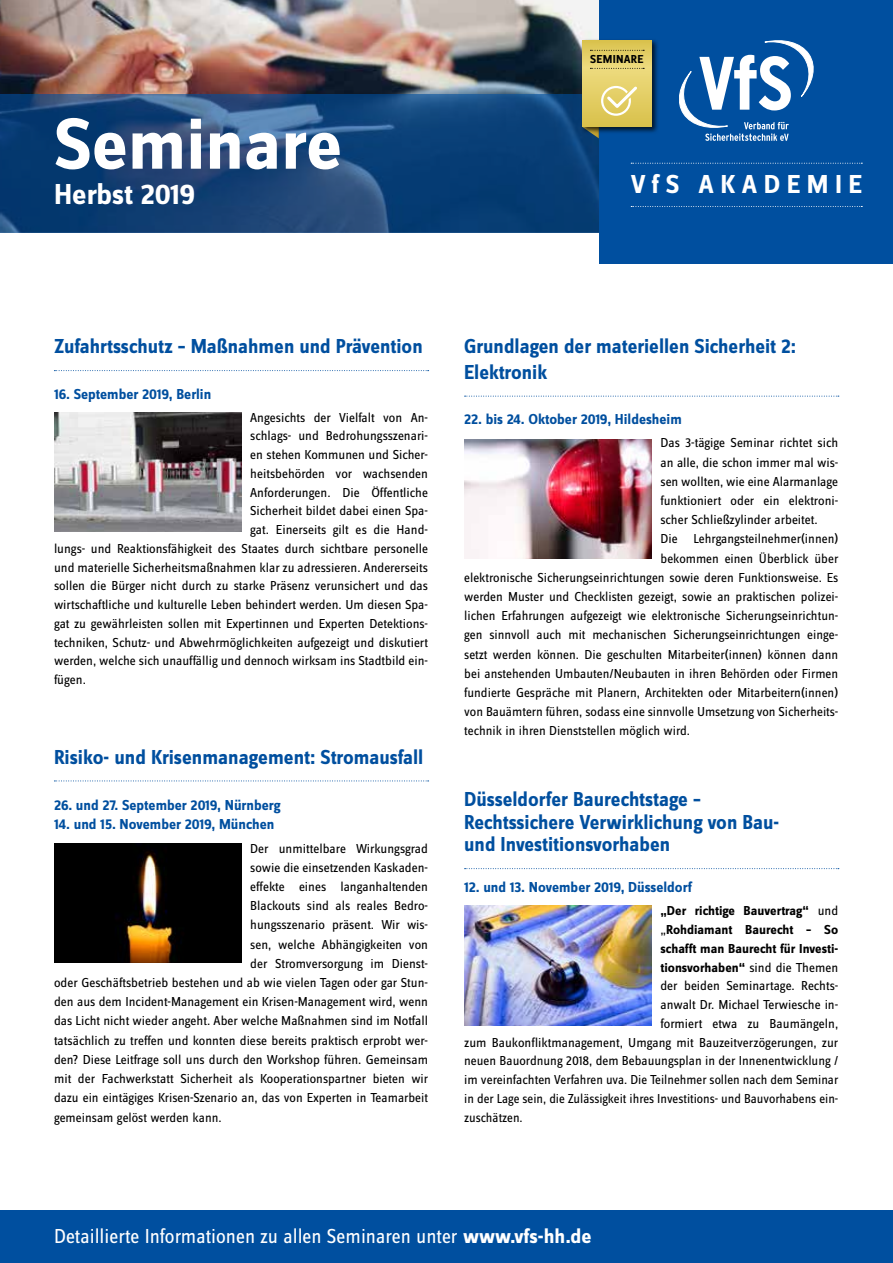
<style>
.page{position:relative;width:893px;height:1263px;background:#fff}
.page>*{position:absolute;margin:0;border:0;box-sizing:border-box;transform-origin:0 0}
.t1{font:700 75px "Zine Sans Dis";color:#fff}
.t2{font:700 30px "Zine Sans Dis";color:#fff}
.t3{font:700 27px "Zine Sans Dis";letter-spacing:.24em;color:#fff}
.t4{font:700 21px/22.5px "Zine Sans Dis";color:#004f9f;scale:.96 1}
.t5{font:21px "Zine Sans Dis";color:#fff;scale:.96 1}
.t6{font:700 21px "Zine Sans Dis";color:#004f9f}
.t7{font:700 15px "Zine Sans Dis";color:#004f9f}
.t8{font:13.5px "Zine Sans Dis";color:#000}
.t9{font:700 13.5px "Zine Sans Dis";color:#000}
.t10{font:700 12px "Zine Sans Dis";letter-spacing:.02em;color:#000}
.s1{font-weight:400}
.s2{font-weight:700}
</style>
<div class="page">
<div style="left:0;top:1210px;width:893px;height:53px;background:#004f9f"></div>
<img style="left:0;top:0;width:600px;height:95px">
<svg style="left:0;top:95px;width:600px;height:138px;background:#154478"></svg>
<div style="left:600px;top:0;width:293px;height:264px;background:#004f9f"></div>
<svg style="left:54px;top:370px;width:375px;height:1px"></svg>
<svg style="left:54px;top:780px;width:375px;height:1px"></svg>
<img style="left:54px;top:412px;width:188px;height:119px">
<div style="left:54px;top:843px;width:188px;height:119px;background:#000"></div>
<img style="left:115px;top:843px;width:61px;height:119px">
<svg style="left:465px;top:396px;width:374px;height:1px"></svg>
<svg style="left:465px;top:868px;width:374px;height:1px"></svg>
<img style="left:464px;top:439px;width:188px;height:119px">
<img style="left:464px;top:906px;width:188px;height:119px">
<svg style="left:679px;top:40px;width:135px;height:101px"></svg>
<svg style="left:631px;top:163px;width:231px;height:1px"></svg>
<svg style="left:631px;top:206px;width:231px;height:1px"></svg>
<div style="left:581px;top:38px;width:78px;height:97px;background:#000;opacity:.75"></div>
<svg style="left:582px;top:40px;width:69px;height:87px"></svg>
<svg style="left:582px;top:50px;width:62px;height:88px;background:#c9be6f"></svg>
<h1 class="t1" style="left:54px;top:106px;width:290px">Seminare</h1>
<h2 class="t2" style="left:54px;top:179px;width:143px">Herbst 2019</h2>
<p class="t10" style="left:590px;top:53px;width:55px">SEMINARE</p>
<h3 class="t3" style="left:631px;top:171px;width:233px">VfS AKADEMIE</h3>
<h3 class="t4" style="left:54px;top:336px;width:386px">Zufahrtsschutz – Maßnahmen und Prävention</h3>
<p class="t7" style="left:54px;top:386px;width:159px">16. September 2019, Berlin</p>
<p class="t8" style="left:250px;top:411px;width:179px">Angesichts der Vielfalt von An-</p>
<p class="t8" style="left:250px;top:429px;width:179px">schlags- und Bedrohungsszenari-</p>
<p class="t8" style="left:250px;top:448px;width:179px">en stehen Kommunen und Sicher-</p>
<p class="t8" style="left:250px;top:467px;width:179px">heitsbehörden vor wachsenden</p>
<p class="t8" style="left:250px;top:486px;width:179px">Anforderungen. Die Öffentliche</p>
<p class="t8" style="left:250px;top:504px;width:179px">Sicherheit bildet dabei einen Spa-</p>
<p class="t8" style="left:250px;top:523px;width:179px">gat. Einerseits gilt es die Hand-</p>
<p class="t8" style="left:54px;top:542px;width:376px">lungs- und Reaktionsfähigkeit des Staates durch sichtbare personelle</p>
<p class="t8" style="left:54px;top:561px;width:376px">und materielle Sicherheitsmaßnahmen klar zu adressieren. Andererseits</p>
<p class="t8" style="left:54px;top:579px;width:376px">sollen die Bürger nicht durch zu starke Präsenz verunsichert und das</p>
<p class="t8" style="left:54px;top:598px;width:376px">wirtschaftliche und kulturelle Leben behindert werden. Um diesen Spa-</p>
<p class="t8" style="left:54px;top:617px;width:376px">gat zu gewährleisten sollen mit Expertinnen und Experten Detektions-</p>
<p class="t8" style="left:54px;top:636px;width:376px">techniken, Schutz- und Abwehrmöglichkeiten aufgezeigt und diskutiert</p>
<p class="t8" style="left:54px;top:654px;width:375px">werden, welche sich unauffällig und dennoch wirksam ins Stadtbild ein-</p>
<p class="t8" style="left:54px;top:673px;width:33px">fügen.</p>
<h3 class="t6" style="left:54px;top:746px;width:371px">Risiko- und Krisenmanagement: Stromausfall</h3>
<p class="t7" style="left:54px;top:797px;width:228px">26. und 27. September 2019, Nürnberg</p>
<p class="t7" style="left:54px;top:817px;width:222px">14. und 15. November 2019, München</p>
<p class="t8" style="left:250px;top:842px;width:179px">Der unmittelbare Wirkungsgrad</p>
<p class="t8" style="left:250px;top:861px;width:179px">sowie die einsetzenden Kaskaden-</p>
<p class="t8" style="left:250px;top:880px;width:179px">effekte eines langanhaltenden</p>
<p class="t8" style="left:250px;top:899px;width:179px">Blackouts sind als reales Bedro-</p>
<p class="t8" style="left:250px;top:919px;width:179px">hungsszenario präsent. Wir wis-</p>
<p class="t8" style="left:250px;top:938px;width:179px">sen, welche Abhängigkeiten von</p>
<p class="t8" style="left:250px;top:957px;width:179px">der Stromversorgung im Dienst-</p>
<p class="t8" style="left:54px;top:976px;width:376px">oder Geschäftsbetrieb bestehen und ab wie vielen Tagen oder gar Stun-</p>
<p class="t8" style="left:54px;top:995px;width:376px">den aus dem Incident-Management ein Krisen-Management wird, wenn</p>
<p class="t8" style="left:54px;top:1015px;width:376px">das Licht nicht wieder angeht. Aber welche Maßnahmen sind im Notfall</p>
<p class="t8" style="left:54px;top:1034px;width:376px">tatsächlich zu treffen und konnten diese bereits praktisch erprobt wer-</p>
<p class="t8" style="left:54px;top:1053px;width:376px">den? Diese Leitfrage soll uns durch den Workshop führen. Gemeinsam</p>
<p class="t8" style="left:54px;top:1072px;width:376px">mit der Fachwerkstatt Sicherheit als Kooperationspartner bieten wir</p>
<p class="t8" style="left:54px;top:1091px;width:376px">dazu ein eintägiges Krisen-Szenario an, das von Experten in Teamarbeit</p>
<p class="t8" style="left:54px;top:1111px;width:169px">gemeinsam gelöst werden kann.</p>
<h3 class="t4" style="left:464px;top:335px;width:347px;line-height:25.5px">Grundlagen der materiellen Sicherheit 2:<br>Elektronik</h3>
<p class="t7" style="left:464px;top:411px;width:219px">22. bis 24. Oktober 2019, Hildesheim</p>
<p class="t8" style="left:660px;top:437px;width:179px">Das 3-tägige Seminar richtet sich</p>
<p class="t8" style="left:660px;top:456px;width:179px">an alle, die schon immer mal wis-</p>
<p class="t8" style="left:660px;top:475px;width:179px">sen wollten, wie eine Alarmanlage</p>
<p class="t8" style="left:660px;top:494px;width:179px">funktioniert oder ein elektroni-</p>
<p class="t8" style="left:660px;top:513px;width:159px">scher Schließzylinder arbeitet.</p>
<p class="t8" style="left:660px;top:533px;width:179px">Die Lehrgangsteilnehmer(innen)</p>
<p class="t8" style="left:660px;top:552px;width:179px">bekommen einen Überblick über</p>
<p class="t8" style="left:464px;top:571px;width:376px">elektronische Sicherungseinrichtungen sowie deren Funktionsweise. Es</p>
<p class="t8" style="left:464px;top:590px;width:376px">werden Muster und Checklisten gezeigt, sowie an praktischen polizei-</p>
<p class="t8" style="left:464px;top:609px;width:376px">lichen Erfahrungen aufgezeigt wie elektronische Sicherungseinrichtun-</p>
<p class="t8" style="left:464px;top:629px;width:376px">gen sinnvoll auch mit mechanischen Sicherungseinrichtungen einge-</p>
<p class="t8" style="left:464px;top:648px;width:376px">setzt werden können. Die geschulten Mitarbeiter(innen) können dann</p>
<p class="t8" style="left:464px;top:667px;width:376px">bei anstehenden Umbauten/Neubauten in ihren Behörden oder Firmen</p>
<p class="t8" style="left:464px;top:686px;width:376px">fundierte Gespräche mit Planern, Architekten oder Mitarbeitern(innen)</p>
<p class="t8" style="left:464px;top:705px;width:376px">von Bauämtern führen, sodass eine sinnvolle Umsetzung von Sicherheits-</p>
<p class="t8" style="left:464px;top:725px;width:227px">technik in ihren Dienststellen möglich wird.</p>
<h3 class="t4" style="left:464px;top:789px;width:330px">Düsseldorfer Baurechtstage –<br>Rechtssichere Verwirklichung von Bau&shy;und Investitionsvorhaben</h3>
<p class="t7" style="left:464px;top:880px;width:229px">12. und 13. November 2019, Düsseldorf</p>
<p class="t9" style="left:660px;top:904px;width:179px">„Der richtige Bauvertrag“ <span class="s1">und</span></p>
<p class="t9" style="left:660px;top:923px;width:179px"><span class="s1">„</span>Rohdiamant Baurecht – So</p>
<p class="t9" style="left:660px;top:941px;width:179px">schafft man Baurecht für Investi-</p>
<p class="t9" style="left:660px;top:960px;width:179px">tionsvorhaben“ <span class="s1">sind die Themen</span></p>
<p class="t8" style="left:660px;top:979px;width:179px">der beiden Seminartage. Rechts-</p>
<p class="t8" style="left:660px;top:998px;width:179px">anwalt Dr. Michael Terwiesche in-</p>
<p class="t8" style="left:660px;top:1017px;width:179px">formiert etwa zu Baumängeln,</p>
<p class="t8" style="left:464px;top:1036px;width:376px">zum Baukonfliktmanagement, Umgang mit Bauzeitverzögerungen, zur</p>
<p class="t8" style="left:464px;top:1054px;width:376px">neuen Bauordnung 2018, dem Bebauungsplan in der Innenentwicklung /</p>
<p class="t8" style="left:464px;top:1073px;width:376px">im vereinfachten Verfahren uva. Die Teilnehmer sollen nach dem Seminar</p>
<p class="t8" style="left:464px;top:1092px;width:376px">in der Lage sein, die Zulässigkeit ihres Investitions- und Bauvorhabens ein-</p>
<p class="t8" style="left:464px;top:1111px;width:60px">zuschätzen.</p>
<h3 class="t5" style="left:54px;top:1226px;width:562px">Detaillierte Informationen zu allen Seminaren unter <span class="s2">www.vfs-hh.de</span></h3>
</div>
